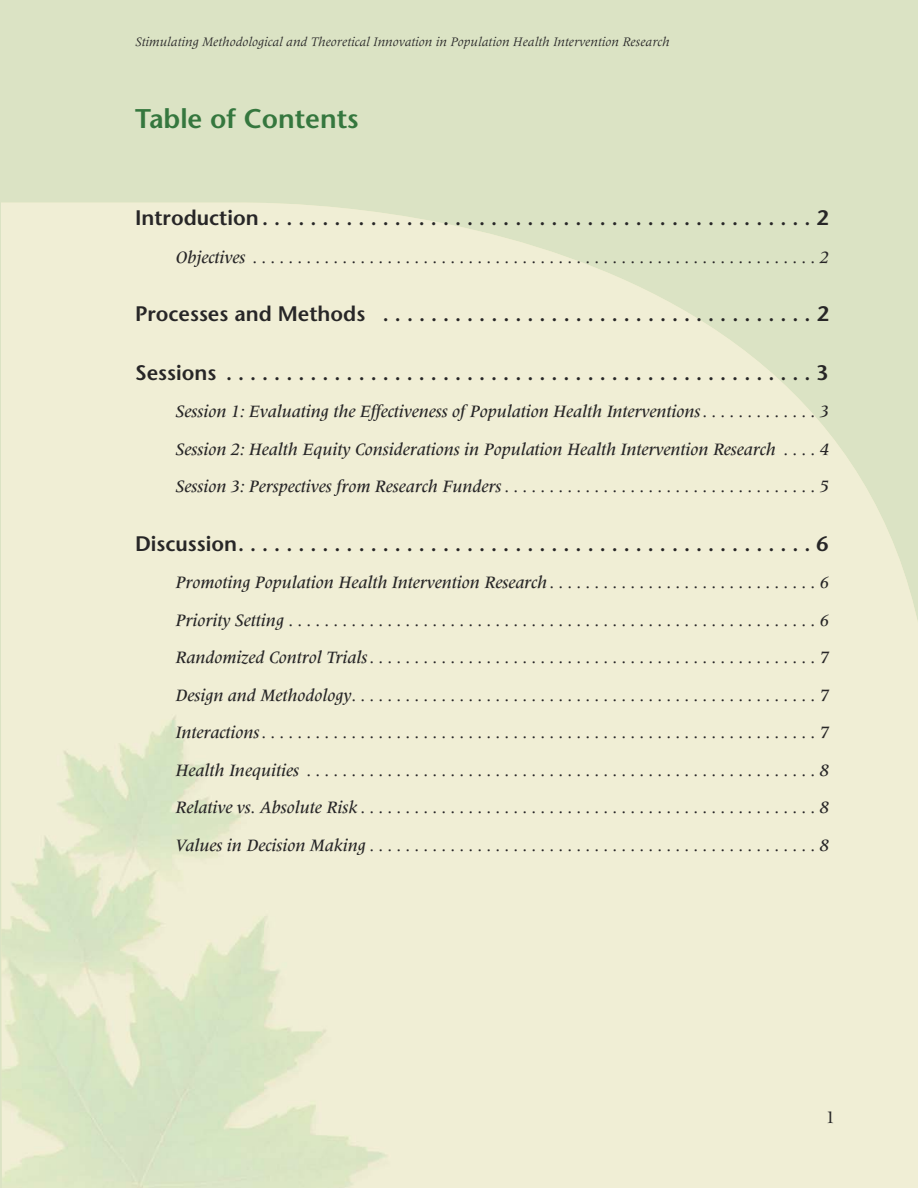
<style>
.page{position:relative;width:918px;height:1188px;background:#dbe3c4}
.page>*{position:absolute;margin:0;border:0;box-sizing:border-box;transform-origin:0 0}
.t1{font:600 27px "Stone Sans";color:#35773e}
.t2{font:600 21px "Stone Sans";color:#272627}
.t3{font:italic 500 18px/37.5px "Meridien";color:#272627;text-align:justify}
.t4{font:18px "Meridien";color:#272627}
.t5{font:italic 13.5px "Meridien";color:#272627}
</style>
<div class="page">
<img style="left:1px;top:202px;width:917px;height:986px">
<p class="t5" style="left:135px;top:37px;width:536px">Stimulating Methodological and Theoretical Innovation in Population Health Intervention Research</p>
<h1 class="t1" style="left:135px;top:108px;width:225px">Table of Contents</h1>
<p class="t2" style="left:135px;top:210px;width:695px">Introduction . . . . . . . . . . . . . . . . . . . . . . . . . . . . . . . . . . . . . . . . . . . . . . 2</p>
<p class="t3" style="left:176px;top:240px;width:655px">Objectives . . . . . . . . . . . . . . . . . . . . . . . . . . . . . . . . . . . . . . . . . . . . . . . . . . . . . . . . . . . . . . . 2</p>
<p class="t2" style="left:135px;top:306px;width:695px">Processes and Methods . . . . . . . . . . . . . . . . . . . . . . . . . . . . . . . . . . . . 2</p>
<p class="t2" style="left:135px;top:364px;width:695px">Sessions . . . . . . . . . . . . . . . . . . . . . . . . . . . . . . . . . . . . . . . . . . . . . . . . . 3</p>
<p class="t3" style="left:176px;top:394px;width:655px">Session 1: Evaluating the Effectiveness of Population Health Interventions . . . . . . . . . . . . . 3<br>Session 2: Health Equity Considerations in Population Health Intervention Research . . . . 4<br>Session 3: Perspectives from Research Funders . . . . . . . . . . . . . . . . . . . . . . . . . . . . . . . . . . . 5</p>
<p class="t2" style="left:135px;top:535px;width:695px">Discussion. . . . . . . . . . . . . . . . . . . . . . . . . . . . . . . . . . . . . . . . . . . . . . . . 6</p>
<p class="t3" style="left:176px;top:565px;width:655px">Promoting Population Health Intervention Research . . . . . . . . . . . . . . . . . . . . . . . . . . . . . . 6<br>Priority Setting . . . . . . . . . . . . . . . . . . . . . . . . . . . . . . . . . . . . . . . . . . . . . . . . . . . . . . . . . . . 6<br>Randomized Control Trials . . . . . . . . . . . . . . . . . . . . . . . . . . . . . . . . . . . . . . . . . . . . . . . . . . 7<br>Design and Methodology. . . . . . . . . . . . . . . . . . . . . . . . . . . . . . . . . . . . . . . . . . . . . . . . . . . . 7<br>Interactions . . . . . . . . . . . . . . . . . . . . . . . . . . . . . . . . . . . . . . . . . . . . . . . . . . . . . . . . . . . . . . 7<br>Health Inequities . . . . . . . . . . . . . . . . . . . . . . . . . . . . . . . . . . . . . . . . . . . . . . . . . . . . . . . . . 8<br>Relative vs. Absolute Risk . . . . . . . . . . . . . . . . . . . . . . . . . . . . . . . . . . . . . . . . . . . . . . . . . . . 8<br>Values in Decision Making . . . . . . . . . . . . . . . . . . . . . . . . . . . . . . . . . . . . . . . . . . . . . . . . . . 8</p>
<p class="t4" style="left:825px;top:1110px;width:12px">1</p>
</div>
